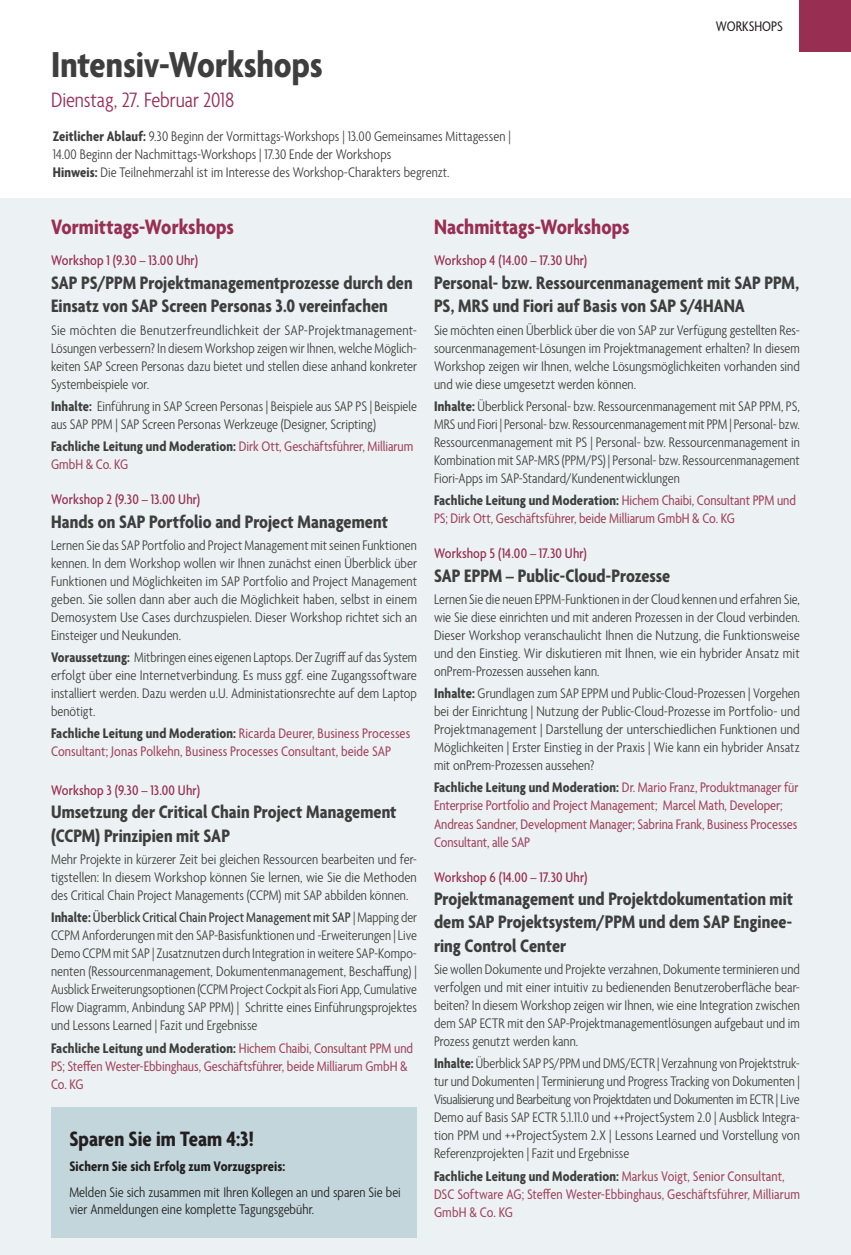
<style>
.page{position:relative;width:851px;height:1255px;background:#fff}
.page>*{position:absolute;margin:0;border:0;box-sizing:border-box;transform-origin:0 0}
.t1{font:700 condensed 39px "Agenda";color:#3e3e3f}
.t2{font:700 condensed 22.5px "Agenda";color:#982f53}
.t3{font:300 condensed 22.5px "Agenda";letter-spacing:-.005em;color:#982f53}
.t4{font:700 condensed 22.5px "Agenda";color:#231f20}
.t5{font:700 condensed 19.5px/23.4px "Agenda";color:#3e3e3f}
.t6{font:300 condensed 15px/18px "Agenda";color:#3e3e3f;text-align:justify}
.t7{font:condensed 15px/18px "Agenda";letter-spacing:-.005em;color:#a0435e}
.t8{font:500 condensed 15px "Agenda";letter-spacing:.01em;color:#982f53}
.t9{font:300 condensed 15px/17px "Agenda";letter-spacing:.005em;color:#231f20}
.t10{font:700 condensed 15px "Agenda";letter-spacing:.01em;color:#231f20}
.t11{font:condensed 15px "Agenda";color:#231f20}
.s1{font-weight:700}
.s2{font-weight:700;color:#3e3e3f}
.s3{font-weight:500}
</style>
<div class="page">
<div style="left:0;top:198px;width:850px;height:1056px;background:#ecf2f3"></div>
<div style="left:799px;top:0;width:51px;height:51px;background:#982f53"></div>
<div style="left:51px;top:1107px;width:366px;height:130px;background:#c0d5db"></div>
<h1 class="t1" style="left:51px;top:44px;width:273px">Intensiv-Workshops</h1>
<h2 class="t3" style="left:51px;top:88px;width:185px">Dienstag, 27. Februar 2018</h2>
<p class="t6" style="left:53px;top:128px;width:459px;text-align:left"><span class="s1">Zeitlicher Ablauf:</span> 9.30 Beginn der Vormittags-Workshops | 13.00 Gemeinsames Mittagessen |<br>14.00 Beginn der Nachmittags-Workshops | 17.30 Ende der Workshops<br><span class="s1">Hinweis:</span> Die Teilnehmerzahl ist im Interesse des Workshop-Charakters begrenzt.</p>
<p class="t11" style="left:715px;top:18px;width:68px">WORKSHOPS</p>
<h2 class="t2" style="left:51px;top:215px;width:184px">Vormittags-Workshops</h2>
<h2 class="t2" style="left:434px;top:215px;width:197px">Nachmittags-Workshops</h2>
<p class="t8" style="left:51px;top:252px;width:148px">Workshop 1 (9.30 – 13.00 Uhr)</p>
<h3 class="t5" style="left:51px;top:272px;width:363px">SAP PS/PPM Projektmanagementprozesse durch den<br>Einsatz von SAP Screen Personas 3.0 vereinfachen</h3>
<p class="t6" style="left:51px;top:322px;width:367px">Sie möchten die Benutzerfreundlichkeit der SAP-Projektmanagement-Lösungen verbessern? In diesem Workshop zeigen wir Ihnen, welche Möglich&shy;keiten SAP Screen Personas dazu bietet und stellen diese anhand konkreter Systembeispiele vor.</p>
<p class="t6" style="left:51px;top:398px;width:367px"><span class="s1">Inhalte:</span> Einführung in SAP Screen Personas | Beispiele aus SAP PS | Beispiele aus SAP PPM | SAP Screen Personas Werkzeuge (Designer, Scripting)</p>
<p class="t7" style="left:51px;top:438px;width:364px"><span class="s2">Fachliche Leitung und Moderation:</span> Dirk Ott, Geschäftsführer, Milliarum<br>GmbH &amp; Co. KG</p>
<p class="t8" style="left:51px;top:491px;width:151px">Workshop 2 (9.30 – 13.00 Uhr)</p>
<h3 class="t5" style="left:51px;top:511px;width:338px">Hands on SAP Portfolio and Project Management</h3>
<p class="t6" style="left:51px;top:537px;width:367px">Lernen Sie das SAP Portfolio and Project Management mit seinen Funktionen kennen. In dem Workshop wollen wir Ihnen zunächst einen Überblick über Funktionen und Möglichkeiten im SAP Portfolio and Project Management geben. Sie sollen dann aber auch die Möglichkeit haben, selbst in einem Demosystem Use Cases durchzuspielen. Dieser Workshop richtet sich an Einsteiger und Neukunden.</p>
<p class="t6" style="left:51px;top:649px;width:367px"><span class="s1">Voraussetzung:</span> Mitbringen eines eigenen Laptops. Der Zugriff auf das System erfolgt über eine Internetverbindung. Es muss ggf. eine Zugangssoftware installiert werden. Dazu werden u.U. Administationsrechte auf dem Laptop benötigt.</p>
<p class="t7" style="left:51px;top:725px;width:360px"><span class="s2">Fachliche Leitung und Moderation:</span> Ricarda Deurer, Business Processes<br>Consultant; Jonas Polkehn, Business Processes Consultant, beide SAP</p>
<p class="t8" style="left:51px;top:782px;width:150px">Workshop 3 (9.30 – 13.00 Uhr)</p>
<h3 class="t5" style="left:51px;top:801px;width:347px">Umsetzung der Critical Chain Project Management (CCPM) Prinzipien mit SAP</h3>
<p class="t6" style="left:51px;top:851px;width:367px">Mehr Projekte in kürzerer Zeit bei gleichen Ressourcen bearbeiten und fer&shy;tigstellen: In diesem Workshop können Sie lernen, wie Sie die Methoden des Critical Chain Project Managements (CCPM) mit SAP abbilden können.</p>
<p class="t6" style="left:51px;top:909px;width:367px"><span class="s1">Inhalte:</span> <span class="s3">Überblick Critical Chain Project Management mit SAP</span> | Mapping der CCPM Anforderungen mit den SAP-Basisfunktionen und -Erweiterungen | Live Demo CCPM mit SAP | Zusatznutzen durch Integration in weitere SAP-Kompo&shy;nenten (Ressourcenmanagement, Dokumentenmanagement, Beschaffung) | Ausblick Erweiterungsoptionen (CCPM Project Cockpit als Fiori App, Cumulative Flow Diagramm, Anbindung SAP PPM) | Schritte eines Einführungsprojektes und Lessons Learned | Fazit und Ergebnisse</p>
<p class="t7" style="left:51px;top:1039px;width:363px"><span class="s2">Fachliche Leitung und Moderation:</span> Hichem Chaibi, Consultant PPM und<br>PS; Steffen Wester-Ebbinghaus, Geschäftsführer, beide Milliarum GmbH &amp;<br>Co. KG</p>
<p class="t8" style="left:434px;top:252px;width:155px">Workshop 4 (14.00 – 17.30 Uhr)</p>
<h3 class="t5" style="left:434px;top:272px;width:366px">Personal- bzw. Ressourcenmanagement mit SAP PPM,<br>PS, MRS und Fiori auf Basis von SAP S/4HANA</h3>
<p class="t6" style="left:434px;top:322px;width:367px">Sie möchten einen Überblick über die von SAP zur Verfügung gestellten Res&shy;sourcenmanagement-Lösungen im Projektmanagement erhalten? In diesem Workshop zeigen wir Ihnen, welche Lösungsmöglichkeiten vorhanden sind und wie diese umgesetzt werden können.</p>
<p class="t6" style="left:434px;top:398px;width:367px"><span class="s1">Inhalte:</span> Überblick Personal- bzw. Ressourcenmanagement mit SAP PPM, PS, MRS und Fiori | Personal- bzw. Ressourcenmanagement mit PPM | Personal- bzw.<br>Ressourcenmanagement mit PS | Personal- bzw. Ressourcenmanagement in Kombination mit SAP-MRS (PPM/PS) | Personal- bzw. Ressourcenmanagement Fiori-Apps im SAP-Standard/Kundenentwicklungen</p>
<p class="t7" style="left:434px;top:492px;width:363px"><span class="s2">Fachliche Leitung und Moderation:</span> Hichem Chaibi, Consultant PPM und<br>PS; Dirk Ott, Geschäftsführer, beide Milliarum GmbH &amp; Co. KG</p>
<p class="t8" style="left:434px;top:545px;width:154px">Workshop 5 (14.00 – 17.30 Uhr)</p>
<h3 class="t5" style="left:434px;top:565px;width:238px">SAP EPPM – Public-Cloud-Prozesse</h3>
<p class="t6" style="left:434px;top:591px;width:367px">Lernen Sie die neuen EPPM-Funktionen in der Cloud kennen und erfahren Sie, wie Sie diese einrichten und mit anderen Prozessen in der Cloud verbinden.<br>Dieser Workshop veranschaulicht Ihnen die Nutzung, die Funktionsweise und den Einstieg. Wir diskutieren mit Ihnen, wie ein hybrider Ansatz mit onPrem-Prozessen aussehen kann.</p>
<p class="t6" style="left:434px;top:685px;width:367px"><span class="s1">Inhalte:</span> Grundlagen zum SAP EPPM und Public-Cloud-Prozessen | Vorgehen bei der Einrichtung | Nutzung der Public-Cloud-Prozesse im Portfolio- und Projektmanagement | Darstellung der unterschiedlichen Funktionen und Möglichkeiten | Erster Einstieg in der Praxis | Wie kann ein hybrider Ansatz mit onPrem-Prozessen aussehen?</p>
<p class="t7" style="left:434px;top:779px;width:366px"><span class="s2">Fachliche Leitung und Moderation:</span> Dr. Mario Franz, Produktmanager für Enterprise Portfolio and Project Management; Marcel Math, Developer; Andreas Sandner, Development Manager; Sabrina Frank, Business Processes Consultant, alle SAP</p>
<p class="t8" style="left:434px;top:868px;width:155px">Workshop 6 (14.00 – 17.30 Uhr)</p>
<h3 class="t5" style="left:434px;top:888px;width:361px;text-align:justify">Projektmanagement und Projektdokumentation mit dem SAP Projektsystem/PPM und dem SAP Enginee&shy;ring Control Center</h3>
<p class="t6" style="left:434px;top:961px;width:367px">Sie wollen Dokumente und Projekte verzahnen, Dokumente terminieren und verfolgen und mit einer intuitiv zu bedienenden Benutzeroberfläche bear&shy;beiten? In diesem Workshop zeigen wir Ihnen, wie eine Integration zwischen dem SAP ECTR mit den SAP-Projektmanagementlösungen aufgebaut und im Prozess genutzt werden kann.</p>
<p class="t6" style="left:434px;top:1055px;width:367px"><span class="s1">Inhalte:</span> Überblick SAP PS/PPM und DMS/ECTR | Verzahnung von Projektstruk&shy;tur und Dokumenten | Terminierung und Progress Tracking von Dokumenten | Visualisierung und Bearbeitung von Projektdaten und Dokumenten im ECTR | Live Demo auf Basis SAP ECTR 5.1.11.0 und ++ProjectSystem 2.0 | Ausblick Integra&shy;tion PPM und ++ProjectSystem 2.X | Lessons Learned und Vorstellung von Referenzprojekten | Fazit und Ergebnisse</p>
<p class="t7" style="left:434px;top:1167px;width:367px"><span class="s2">Fachliche Leitung und Moderation:</span> Markus Voigt, Senior Consultant,<br>DSC Software AG; Steffen Wester-Ebbinghaus, Geschäftsführer, Milliarum<br>GmbH &amp; Co. KG</p>
<h2 class="t4" style="left:69px;top:1126px;width:186px">Sparen Sie im Team 4:3!</h2>
<p class="t10" style="left:69px;top:1158px;width:217px">Sichern Sie sich Erfolg zum Vorzugspreis:</p>
<p class="t9" style="left:69px;top:1184px;width:333px">Melden Sie sich zusammen mit Ihren Kollegen an und sparen Sie bei vier Anmeldungen eine komplette Tagungsgebühr.</p>
</div>
